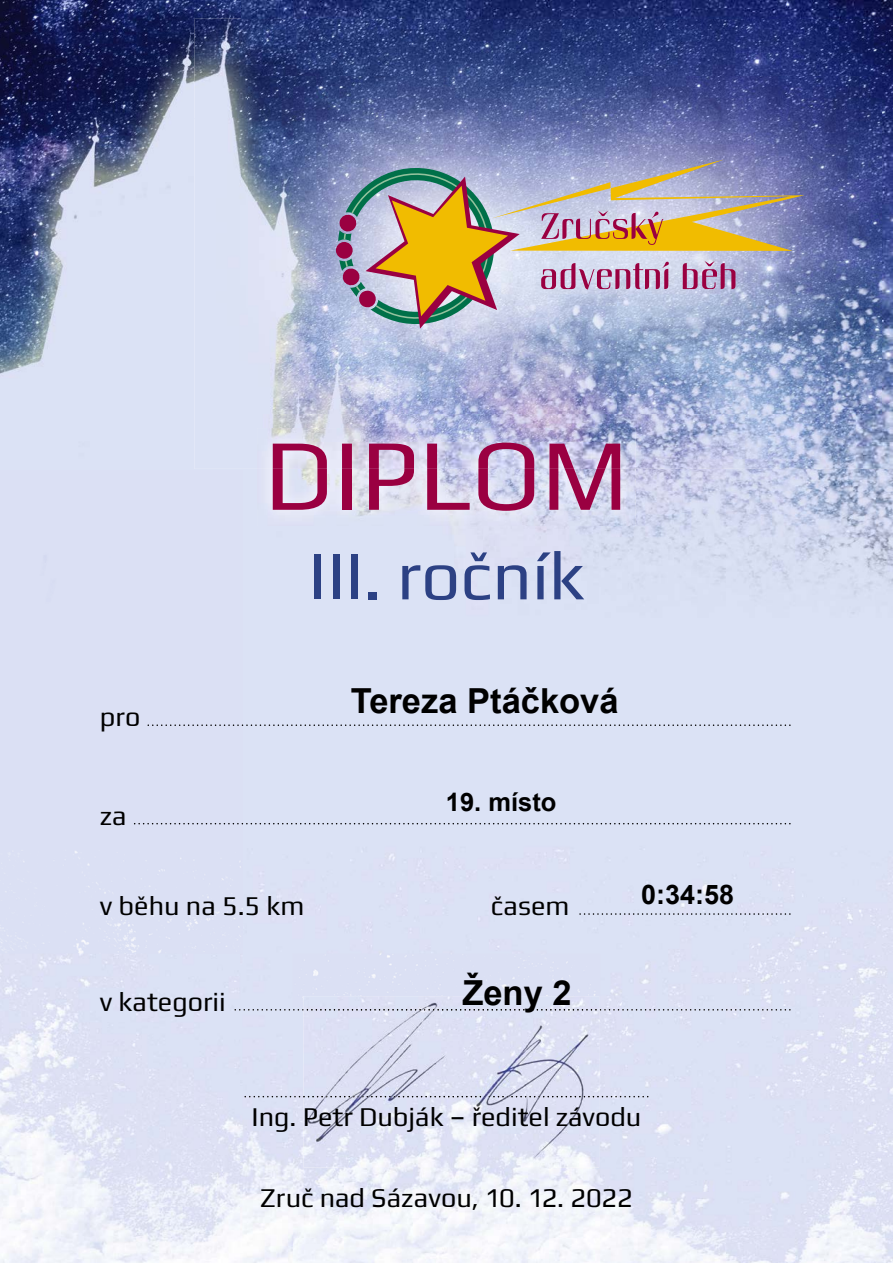
<style>
.page{position:relative;width:893px;height:1263px;background:#fff}
.page>*{position:absolute;margin:0;border:0;box-sizing:border-box;transform-origin:0 0}
.t1{font:102px "Play";color:#9a0041}
.t2{font:69px "Play";color:#2c4184}
.t3{font:700 34.5px "Arial";color:#000}
.t4{font:27px "Play";color:#000}
.t5{font:700 27px "Arial";color:#000}
.t6{font:700 25.5px "Arial";color:#000}
</style>
<div class="page">
<img style="left:0;top:0;width:242px;height:1263px">
<img style="left:242px;top:0;width:651px;height:19px">
<img style="left:242px;top:469px;width:51px;height:794px">
<img style="left:600px;top:469px;width:293px;height:794px">
<img style="left:293px;top:1007px;width:51px;height:256px">
<img style="left:549px;top:1007px;width:51px;height:256px">
<img style="left:344px;top:1167px;width:205px;height:96px">
<img style="left:257px;top:469px;width:379px;height:57px">
<img style="left:273px;top:469px;width:347px;height:42px">
<svg style="left:148px;top:724px;width:643px;height:2px"></svg>
<svg style="left:234px;top:1009px;width:557px;height:1px"></svg>
<svg style="left:579px;top:913px;width:212px;height:2px"></svg>
<svg style="left:134px;top:823px;width:657px;height:1px"></svg>
<svg style="left:244px;top:1096px;width:404px;height:1px"></svg>
<img style="left:303px;top:996px;width:296px;height:171px">
<img style="left:487px;top:1009px;width:110px;height:1px">
<img style="left:489px;top:1096px;width:110px;height:1px">
<img style="left:194px;top:19px;width:699px;height:99px">
<div style="left:194px;top:118px;width:101px;height:351px;background:#dbe2f5"></div>
<img style="left:856px;top:118px;width:37px;height:351px">
<img style="left:295px;top:413px;width:561px;height:56px">
<img style="left:273px;top:443px;width:347px;height:26px">
<img style="left:248px;top:76px;width:633px;height:337px">
<div style="left:336px;top:242px;width:17px;height:17px;background:#9a0041;border-radius:50%"></div>
<svg style="left:338px;top:159px;width:466px;height:170px;background:#b6aba5"></svg>
<h1 class="t1" style="left:264px;top:404px;width:366px">DIPLOM</h1>
<h2 class="t2" style="left:309px;top:528px;width:277px">III. ročník</h2>
<p class="t4" style="left:100px;top:698px;width:42px">pro</p>
<p class="t4" style="left:100px;top:796px;width:28px">za</p>
<p class="t3" style="left:351px;top:678px;width:269px">Tereza Ptáčková</p>
<p class="t6" style="left:446px;top:785px;width:112px">19. místo</p>
<p class="t4" style="left:100px;top:887px;width:206px">v běhu na 5.5 km</p>
<p class="t4" style="left:491px;top:887px;width:80px">časem</p>
<p class="t4" style="left:100px;top:983px;width:127px">v kategorii</p>
<p class="t3" style="left:462px;top:970px;width:111px">Ženy 2</p>
<p class="t5" style="left:641px;top:877px;width:95px">0:34:58</p>
<p class="t4" style="left:252px;top:1097px;width:391px">Ing. Petr Dubják – ředitel závodu</p>
<p class="t4" style="left:260px;top:1179px;width:374px">Zruč nad Sázavou, 10. 12. 2022</p>
</div>
